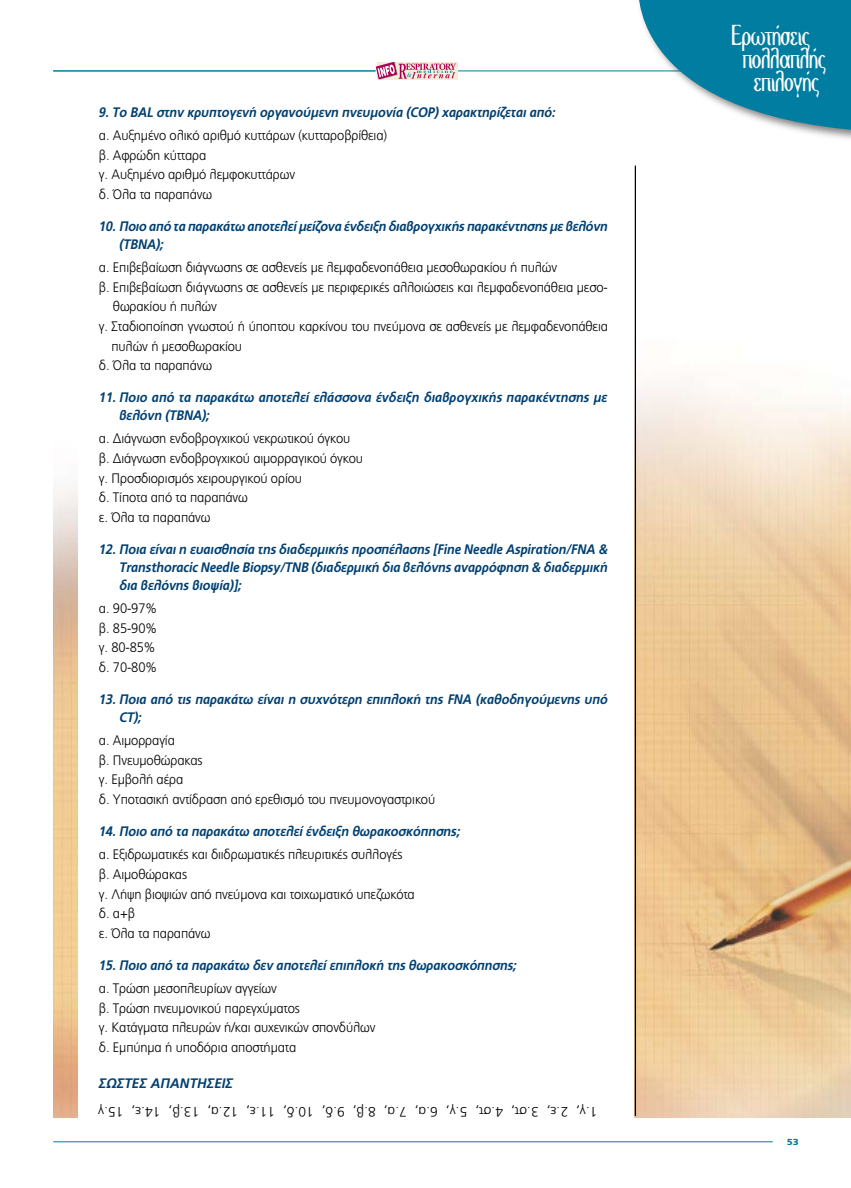
<style>
.page{position:relative;width:851px;height:1188px;background:#fff}
.page>*{position:absolute;margin:0;border:0;box-sizing:border-box;transform-origin:0 0}
.t1{font:300 30px/23px "CF Holly";letter-spacing:-.05em;color:#fff;text-align:center;scale:.8 1}
.t2{font:300 13.75px/19.6px "PF Catalog";letter-spacing:-.01em;color:#000;scale:.94 1}
.t3{font:italic 700 13.75px/17.9px "PF Catalog";letter-spacing:-.01em;color:#004071;scale:.94 1}
.t4{font:300 13.75px "PF Catalog";letter-spacing:-.01em;color:#000}
.t5{font:italic 700 13.75px "PF Catalog";letter-spacing:-.01em;color:#004071}
.t6{font:900 8.75px "PF Catalog";color:#007da0;scale:1.15 1}
</style>
<div class="page">
<img style="left:634px;top:374px;width:216px;height:742px">
<hr style="left:457px;top:71px;width:340px;height:1px;background:#007da0">
<hr style="left:53px;top:71px;width:322px;height:1px;background:#007da0">
<div style="left:377px;top:62px;width:80px;height:18px;background:#f2eed6"></div>
<svg style="left:375px;top:62px;width:81px;height:18px"></svg>
<hr style="left:53px;top:1141px;width:719px;height:1px;background:#007da0">
<div style="left:635px;top:0;width:215px;height:145px;background:#000;opacity:.5"></div>
<svg style="left:620px;top:0;width:230px;height:131px"></svg>
<hr style="left:634px;top:165px;width:2px;height:950px;background:#000">
<p class="t3" style="left:99px;top:103px;width:487px">9. Το BAL στην κρυπτογενή οργανούμενη πνευμονία (COP) χαρακτηρίζεται από:</p>
<p class="t2" style="left:99px;top:125px;width:308px">α. Αυξημένο ολικό αριθμό κυττάρων (κυτταροβρίθεια) β. Αφρώδη κύτταρα<br>γ. Αυξημένο αριθμό λεμφοκυττάρων<br>δ. Όλα τα παραπάνω</p>
<p class="t3" style="left:119px;top:217px;width:521px;text-indent:-21px">10. Ποιο από τα παρακάτω αποτελεί μείζονα ένδειξη διαβρογχικής παρακέντησης με βελόνη (TBNA);</p>
<p class="t2" style="left:99px;top:257px;width:489px">α. Επιβεβαίωση διάγνωσης σε ασθενείς με λεμφαδενοπάθεια μεσοθωρακίου ή πυλών</p>
<p class="t2" style="left:99px;top:277px;width:543px">β. Επιβεβαίωση διάγνωσης σε ασθενείς με περιφερικές αλλοιώσεις και λεμφαδενοπάθεια μεσο-</p>
<p class="t2" style="left:113px;top:297px;width:112px">θωρακίου ή πυλών</p>
<p class="t2" style="left:99px;top:316px;width:543px">γ. Σταδιοποίηση γνωστού ή ύποπτου καρκίνου του πνεύμονα σε ασθενείς με λεμφαδενοπάθεια</p>
<p class="t2" style="left:111px;top:336px;width:140px">πυλών ή μεσοθωρακίου</p>
<p class="t2" style="left:99px;top:356px;width:122px">δ. Όλα τα παραπάνω</p>
<p class="t3" style="left:119px;top:388px;width:520px;text-indent:-21px">11. Ποιο από τα παρακάτω αποτελεί ελάσσονα ένδειξη διαβρογχικής παρακέντησης με βελόνη (TBNA);</p>
<p class="t2" style="left:99px;top:429px;width:282px">α. Διάγνωση ενδοβρογχικού νεκρωτικού όγκου β. Διάγνωση ενδοβρογχικού αιμορραγικού όγκου γ. Προσδιορισμός χειρουργικού ορίου<br>δ. Τίποτα από τα παραπάνω<br>ε. Όλα τα παραπάνω</p>
<p class="t3" style="left:119px;top:540px;width:521px;text-align:justify;text-indent:-21px">12. Ποια είναι η ευαισθησία της διαδερμικής προσπέλασης [Fine Needle Aspiration/FNA &amp; Transthoracic Needle Biopsy/ΤΝΒ (διαδερμική δια βελόνης αναρρόφηση &amp; διαδερμική δια βελόνης βιοψία)];</p>
<p class="t2" style="left:99px;top:598px;width:63px;text-align:justify">α. 90-97% β. 85-90% γ. 80-85% δ. 70-80%</p>
<p class="t3" style="left:119px;top:690px;width:521px;text-indent:-21px">13. Ποια από τις παρακάτω είναι η συχνότερη επιπλοκή της FΝΑ (καθοδηγούμενης υπό<br>CT);</p>
<p class="t2" style="left:99px;top:730px;width:359px">α. Αιμορραγία<br>β. Πνευμοθώρακας<br>γ. Εμβολή αέρα<br>δ. Υποτασική αντίδραση από ερεθισμό του πνευμονογαστρικού</p>
<p class="t3" style="left:99px;top:822px;width:386px">14. Ποιο από τα παρακάτω αποτελεί ένδειξη θωρακοσκόπησης;</p>
<p class="t2" style="left:99px;top:844px;width:337px">α. Εξιδρωματικές και διιδρωματικές πλευριτικές συλλογές β. Αιμοθώρακας<br>γ. Λήψη βιοψιών από πνεύμονα και τοιχωματικό υπεζωκότα δ. α+β<br>ε. Όλα τα παραπάνω</p>
<p class="t3" style="left:99px;top:955px;width:446px">15. Ποιο από τα παρακάτω δεν αποτελεί επιπλοκή της θωρακοσκόπησης;</p>
<p class="t2" style="left:99px;top:978px;width:295px">α. Τρώση μεσοπλευρίων αγγείων<br>β. Τρώση πνευμονικού παρεγχύματος<br>γ. Κατάγματα πλευρών ή/και αυχενικών σπονδύλων δ. Εμπύημα ή υποδόρια αποστήματα</p>
<p class="t5" style="left:99px;top:1074px;width:136px">ΣΩΣΤΕΣ ΑΠΑΝΤΗΣΕΙΣ</p>
<p class="t4" style="left:597px;top:1118px;width:500px;rotate:-180deg">1.γ, 2.ε, 3.στ, 4.στ, 5.γ, 6.α, 7.α, 8.β, 9.δ, 10.δ, 11.ε, 12.α, 13.β, 14.ε, 15.γ</p>
<h1 class="t1" style="left:730px;top:25px;width:120px">Eρωτήσεις πολλαπλής επιλογής</h1>
<p class="t6" style="left:786px;top:1136px;width:12px">53</p>
</div>
